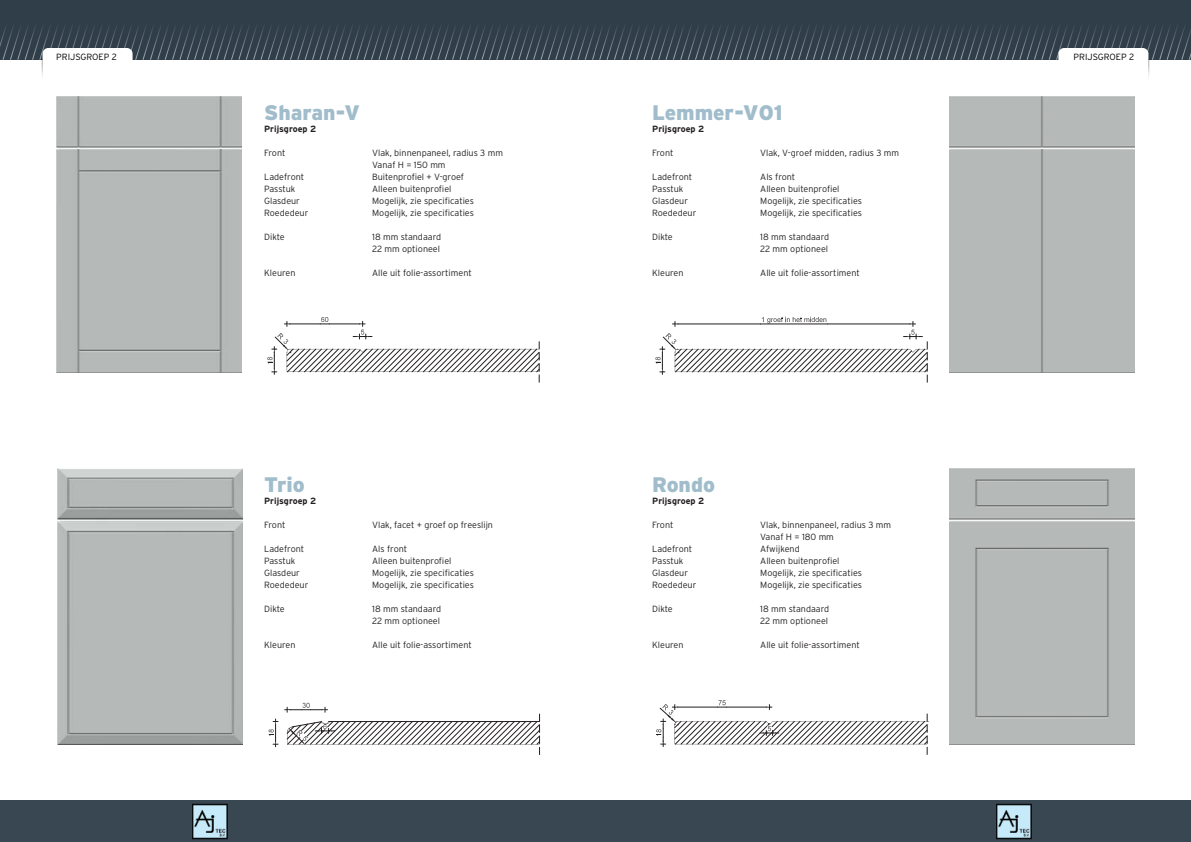
<style>
.page{position:relative;width:1191px;height:842px;background:#fff}
.page>*{position:absolute;margin:0;border:0;box-sizing:border-box;transform-origin:0 0}
.t1{font:900 21px "Interstate";color:#a1bdcb}
.t2{font:300 9px/12px "Interstate";color:#231f20}
.t3{font:700 9px "Interstate";color:#231f20}
.t4{font:300 9px "Interstate";color:#000}
</style>
<div class="page">
<div style="left:57px;top:96px;width:185px;height:276px;background:#b5b9b8"></div>
<img style="left:57px;top:468px;width:185px;height:276px">
<svg style="left:267px;top:317px;width:273px;height:66px"></svg>
<svg style="left:269px;top:719px;width:9px;height:28px"></svg>
<svg style="left:285px;top:703px;width:255px;height:52px"></svg>
<div style="left:949px;top:96px;width:185px;height:276px;background:#b5b9b8"></div>
<div style="left:949px;top:468px;width:185px;height:276px;background:#b5b9b8"></div>
<svg style="left:785px;top:312px;width:196px;height:61px"></svg>
<svg style="left:655px;top:317px;width:273px;height:66px"></svg>
<svg style="left:656px;top:700px;width:272px;height:55px"></svg>
<svg style="left:0;top:0;width:1191px;height:60px;background:#33424c"></svg>
<div style="left:43px;top:48px;width:90px;height:21px;background:#fff;border-radius:6px"></div>
<img style="left:41px;top:60px;width:2px;height:17px">
<div style="left:1058px;top:48px;width:90px;height:21px;background:#fff;border-radius:6px"></div>
<img style="left:1148px;top:60px;width:2px;height:17px">
<div style="left:0;top:800px;width:1191px;height:42px;background:#384751"></div>
<p class="t4" style="left:56px;top:52px;width:62px">PRIJSGROEP 2</p>
<p class="t4" style="left:1073px;top:52px;width:62px">PRIJSGROEP 2</p>
<h1 class="t1" style="left:264px;top:101px;width:97px">Sharan-V</h1>
<h1 class="t1" style="left:652px;top:101px;width:132px">Lemmer-V01</h1>
<p class="t3" style="left:264px;top:124px;width:54px">Prijsgroep 2</p>
<p class="t2" style="left:264px;top:147px;width:23px">Front</p>
<p class="t2" style="left:372px;top:147px;width:132px">Vlak, binnenpaneel, radius 3 mm<br>Vanaf H = 150 mm</p>
<p class="t2" style="left:264px;top:171px;width:42px">Ladefront</p>
<p class="t2" style="left:372px;top:171px;width:93px">Buitenprofiel + V-groef</p>
<p class="t2" style="left:264px;top:183px;width:33px">Passtuk</p>
<p class="t2" style="left:372px;top:183px;width:81px">Alleen buitenprofiel</p>
<p class="t2" style="left:264px;top:195px;width:37px">Glasdeur</p>
<p class="t2" style="left:372px;top:195px;width:103px">Mogelijk, zie specificaties</p>
<p class="t2" style="left:264px;top:207px;width:46px">Roededeur</p>
<p class="t2" style="left:372px;top:207px;width:103px">Mogelijk, zie specificaties</p>
<p class="t2" style="left:264px;top:231px;width:22px">Dikte</p>
<p class="t2" style="left:372px;top:231px;width:70px">18 mm standaard<br>22 mm optioneel</p>
<p class="t2" style="left:264px;top:267px;width:33px">Kleuren</p>
<p class="t2" style="left:372px;top:267px;width:101px">Alle uit folie-assortiment</p>
<p class="t3" style="left:652px;top:124px;width:54px">Prijsgroep 2</p>
<p class="t2" style="left:652px;top:147px;width:23px">Front</p>
<p class="t2" style="left:760px;top:147px;width:140px">Vlak, V-groef midden, radius 3 mm</p>
<p class="t2" style="left:652px;top:171px;width:42px">Ladefront</p>
<p class="t2" style="left:760px;top:171px;width:37px">Als front</p>
<p class="t2" style="left:652px;top:183px;width:33px">Passtuk</p>
<p class="t2" style="left:760px;top:183px;width:81px">Alleen buitenprofiel</p>
<p class="t2" style="left:652px;top:195px;width:37px">Glasdeur</p>
<p class="t2" style="left:760px;top:195px;width:103px">Mogelijk, zie specificaties</p>
<p class="t2" style="left:652px;top:207px;width:46px">Roededeur</p>
<p class="t2" style="left:760px;top:207px;width:103px">Mogelijk, zie specificaties</p>
<p class="t2" style="left:652px;top:231px;width:22px">Dikte</p>
<p class="t2" style="left:760px;top:231px;width:70px">18 mm standaard<br>22 mm optioneel</p>
<p class="t2" style="left:652px;top:267px;width:33px">Kleuren</p>
<p class="t2" style="left:760px;top:267px;width:101px">Alle uit folie-assortiment</p>
<h1 class="t1" style="left:264px;top:473px;width:42px">Trio</h1>
<h1 class="t1" style="left:652px;top:473px;width:64px">Rondo</h1>
<p class="t3" style="left:264px;top:496px;width:54px">Prijsgroep 2</p>
<p class="t2" style="left:264px;top:519px;width:23px">Front</p>
<p class="t2" style="left:372px;top:519px;width:122px">Vlak, facet + groef op freeslijn</p>
<p class="t2" style="left:264px;top:543px;width:42px">Ladefront</p>
<p class="t2" style="left:372px;top:543px;width:37px">Als front</p>
<p class="t2" style="left:264px;top:555px;width:33px">Passtuk</p>
<p class="t2" style="left:372px;top:555px;width:81px">Alleen buitenprofiel</p>
<p class="t2" style="left:264px;top:567px;width:37px">Glasdeur</p>
<p class="t2" style="left:372px;top:567px;width:103px">Mogelijk, zie specificaties</p>
<p class="t2" style="left:264px;top:579px;width:46px">Roededeur</p>
<p class="t2" style="left:372px;top:579px;width:103px">Mogelijk, zie specificaties</p>
<p class="t2" style="left:264px;top:603px;width:22px">Dikte</p>
<p class="t2" style="left:372px;top:603px;width:70px">18 mm standaard<br>22 mm optioneel</p>
<p class="t2" style="left:264px;top:639px;width:33px">Kleuren</p>
<p class="t2" style="left:372px;top:639px;width:101px">Alle uit folie-assortiment</p>
<p class="t3" style="left:652px;top:496px;width:54px">Prijsgroep 2</p>
<p class="t2" style="left:652px;top:519px;width:23px">Front</p>
<p class="t2" style="left:760px;top:519px;width:132px">Vlak, binnenpaneel, radius 3 mm<br>Vanaf H = 180 mm</p>
<p class="t2" style="left:652px;top:543px;width:42px">Ladefront</p>
<p class="t2" style="left:760px;top:543px;width:41px">Afwijkend</p>
<p class="t2" style="left:652px;top:555px;width:33px">Passtuk</p>
<p class="t2" style="left:760px;top:555px;width:81px">Alleen buitenprofiel</p>
<p class="t2" style="left:652px;top:567px;width:37px">Glasdeur</p>
<p class="t2" style="left:760px;top:567px;width:103px">Mogelijk, zie specificaties</p>
<p class="t2" style="left:652px;top:579px;width:46px">Roededeur</p>
<p class="t2" style="left:760px;top:579px;width:103px">Mogelijk, zie specificaties</p>
<p class="t2" style="left:652px;top:603px;width:22px">Dikte</p>
<p class="t2" style="left:760px;top:603px;width:70px">18 mm standaard<br>22 mm optioneel</p>
<p class="t2" style="left:652px;top:639px;width:33px">Kleuren</p>
<p class="t2" style="left:760px;top:639px;width:101px">Alle uit folie-assortiment</p>
</div>
